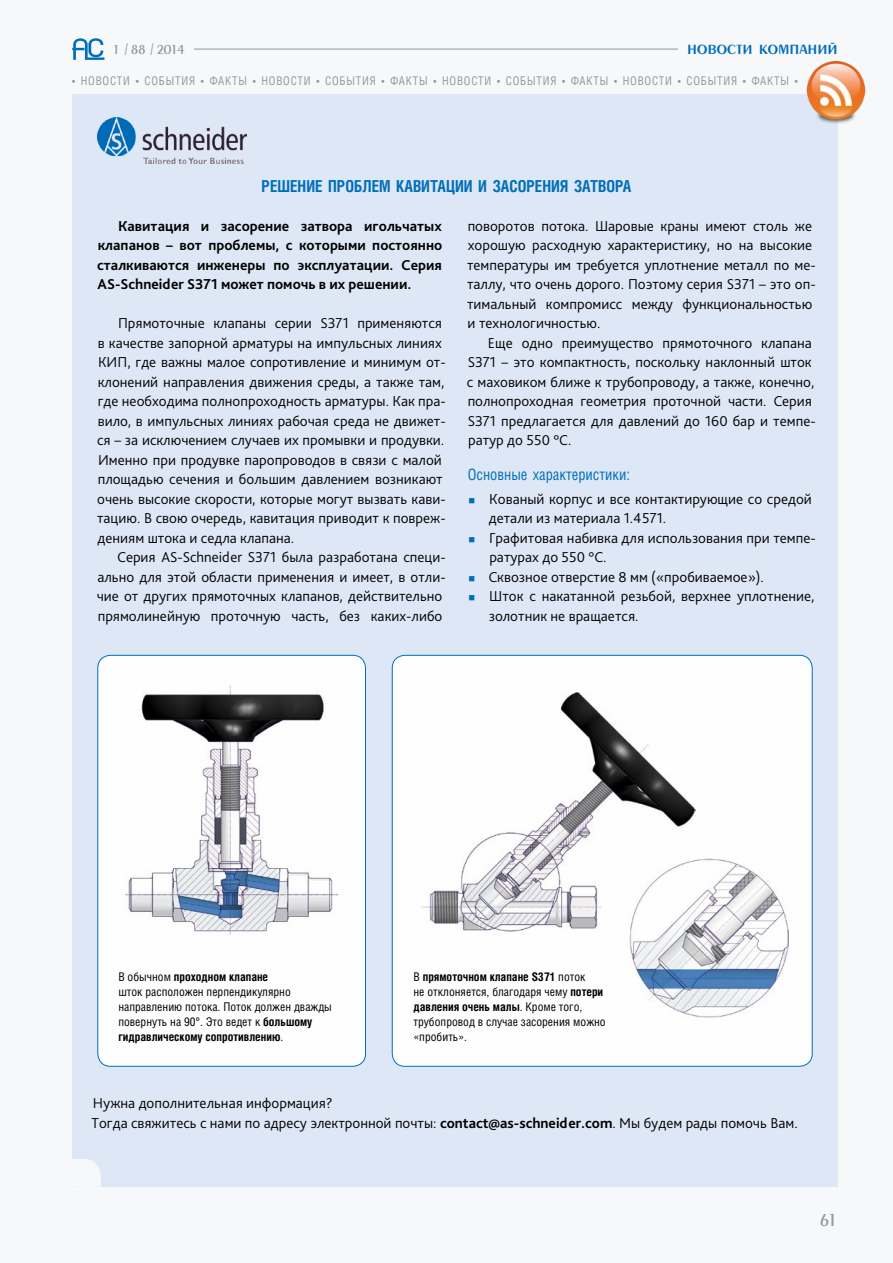
<style>
.page{position:relative;width:893px;height:1263px;background:#f7f8f9}
.page>*{position:absolute;margin:0;border:0;box-sizing:border-box;transform-origin:0 0}
.t1{font:21px "Penta Demi";letter-spacing:-.005em;color:#006fb9}
.t2{font:18px "Penta Demi";color:#90989c}
.t3{font:700 16.5px "Helios Cond";color:#006fb9;scale:.95 1}
.t4{font:15.75px "Helios Cond";color:#006fb9;scale:.95 1}
.t5{font:300 15px/19.5px "Bliss Pro";color:#000}
.t6{font:700 15px/19.5px "Bliss Pro";color:#000;text-align:justify}
.t7{font:13.5px "Penta Demi";letter-spacing:-.05em;color:#90989c}
.t8{font:12px/15px "Helios Cond";color:#000}
.t9{font:12px "Helios Cond";letter-spacing:.07em;color:#90989c;scale:.95 1}
.s1{font-style:italic;font-size:16.2px}
.s2{font-weight:700}
</style>
<div class="page">
<hr style="left:135px;top:49px;width:691px;height:1px;background:#90989c">
<svg style="left:72px;top:38px;width:32px;height:22px"></svg>
<div style="left:104px;top:45px;width:89px;height:9px;background:#f7f8f9"></div>
<div style="left:72px;top:94px;width:766px;height:1092px;background:#dee7f6"></div>
<div style="left:98px;top:655px;width:267px;height:411px;background:#fefefe;border-radius:13px"></div>
<div style="left:98px;top:655px;width:268px;height:411px;border:1px solid #006fb9;border-radius:13px"></div>
<div style="left:392px;top:655px;width:420px;height:411px;background:#fefefe;border-radius:13px"></div>
<div style="left:679px;top:44px;width:159px;height:10px;background:#f7f8f9"></div>
<svg style="left:72px;top:1159px;width:29px;height:27px"></svg>
<img style="left:98px;top:117px;width:148px;height:46px">
<img style="left:806px;top:60px;width:60px;height:64px">
<img style="left:125px;top:685px;width:213px;height:249px">
<img style="left:629px;top:858px;width:159px;height:160px">
<img style="left:421px;top:693px;width:274px;height:239px">
<h1 class="t1" style="left:687px;top:36px;width:152px">новости компаний</h1>
<p class="t9" style="left:72px;top:73px;width:765px">• новости • события • факты • новости • события • факты • новости • события • факты • новости • события • факты •</p>
<p class="t7" style="left:113px;top:42px;width:74px">1 <span class="s1">|</span> 88 <span class="s1">|</span> 2014</p>
<p class="t3" style="left:262px;top:176px;width:390px">Решение проблем кавитации и засорения затвора</p>
<p class="t6" style="left:97px;top:216px;width:347px;text-indent:21px">Кавитация и засорение затвора игольчатых клапанов – вот проблемы, с которыми постоянно сталкиваются инженеры по эксплуатации. Серия AS-Schneider S371 может помочь в их решении.</p>
<p class="t5" style="left:97px;top:313px;width:350px;text-indent:21px">Прямоточные клапаны серии S371 применяются в качестве запорной арматуры на импульсных линиях КИП, где важны малое сопротивление и минимум от&shy;клонений направления движения среды, а также там, где необходима полнопроходность арматуры. Как пра&shy;вило, в импульсных линиях рабочая среда не движет&shy;ся – за исключением случаев их промывки и продувки.<br>Именно при продувке паропроводов в связи с малой площадью сечения и большим давлением возникают очень высокие скорости, которые могут вызвать кави&shy;тацию. В свою очередь, кавитация приводит к повреж&shy;дениям штока и седла клапана.</p>
<p class="t5" style="left:97px;top:547px;width:350px;text-indent:20px">Серия AS-Schneider S371 была разработана специ&shy;ально для этой области применения и имеет, в отли&shy;чие от других прямоточных клапанов, действительно прямолинейную проточную часть, без каких-либо</p>
<p class="t5" style="left:467px;top:216px;width:350px">поворотов потока. Шаровые краны имеют столь же хорошую расходную характеристику, но на высокие температуры им требуется уплотнение металл по ме&shy;таллу, что очень дорого. Поэтому серия S371 – это оп&shy;тимальный компромисс между функциональностью и технологичностью.</p>
<p class="t5" style="left:467px;top:333px;width:350px;text-indent:21px">Еще одно преимущество прямоточного клапана S371 – это компактность, поскольку наклонный шток с маховиком ближе к трубопроводу, а также, конечно, полнопроходная геометрия проточной части. Серия S371 предлагается для давлений до 160 бар и темпе&shy;ратур до 550 °C.</p>
<p class="t4" style="left:468px;top:465px;width:172px">Основные характеристики:</p>
<p class="t5" style="left:488px;top:489px;width:329px">Кованый корпус и все контактирующие со средой детали из материала 1.4571.<br>Графитовая набивка для использования при темпе&shy;ратурах до 550 °C.<br>Сквозное отверстие 8 мм («пробиваемое»).<br>Шток с накатанной резьбой, верхнее уплотнение, золотник не вращается.</p>
<p class="t8" style="left:118px;top:968px;width:215px">В обычном <span class="s2">проходном клапане<br></span>шток расположен перпендикулярно направлению потока. Поток должен дважды повернуть на 90°. Это ведет к <span class="s2">большому гидравлическому сопротивлению</span>.</p>
<p class="t8" style="left:413px;top:968px;width:194px">В <span class="s2">прямоточном клапане S371</span> поток<br>не отклоняется, благодаря чему <span class="s2">потери давления очень малы</span>. Кроме того, трубопровод в случае засорения можно «пробить».</p>
<p class="t5" style="left:92px;top:1093px;width:708px">Нужна дополнительная информация?<br>Тогда свяжитесь с нами по адресу электронной почты: <span class="s2">contact@as-schneider.com</span>. Мы будем рады помочь Вам.</p>
<p class="t2" style="left:819px;top:1211px;width:20px">61</p>
</div>
